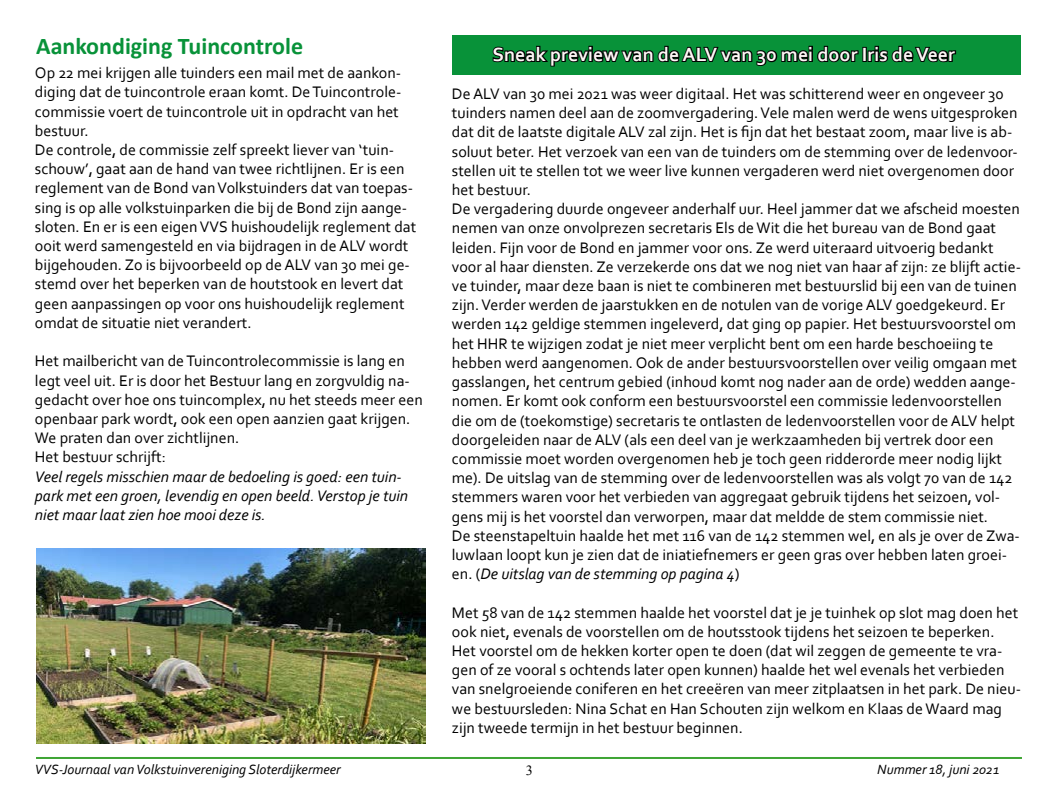
<style>
.page{position:relative;width:1058px;height:794px;background:#fff}
.page>*{position:absolute;margin:0;border:0;box-sizing:border-box;transform-origin:0 0}
.t1{font:700 24px "Calibri";color:#089239}
.t2{font:700 20px "Corbel";color:#fdf7f5}
.t3{font:16px/19.2px "Corbel";color:#000}
.t4{font:italic 16px/19.2px "Corbel";color:#000}
.t5{font:italic 14px "Corbel";color:#000}
.t6{font:14px "Times New Roman";color:#000}
.s1{font-style:italic}
</style>
<div class="page">
<div style="left:452px;top:35px;width:568px;height:40px;background:#089239"></div>
<hr style="left:36px;top:757px;width:985px;height:2px;background:#3fa535">
<svg style="left:492px;top:45px;width:367px;height:22px"></svg>
<div style="left:862px;top:47px;width:4px;height:15px;border:2px solid #000"></div>
<svg style="left:866px;top:45px;width:91px;height:18px"></svg>
<img style="left:36px;top:548px;width:389px;height:195px">
<h1 class="t1" style="left:36px;top:30px;width:268px">Aankondiging Tuincontrole</h1>
<p class="t3" style="left:35px;top:63px;width:383px">Op 22 mei krijgen alle tuinders een mail met de aankon&shy;diging dat de tuincontrole eraan komt. De Tuincontrole&shy;commissie voert de tuincontrole uit in opdracht van het bestuur.<br>De controle, de commissie zelf spreekt liever van ‘tuin&shy;schouw’, gaat aan de hand van twee richtlijnen. Er is een reglement van de Bond van Volkstuinders dat van toepas&shy;sing is op alle volkstuinparken die bij de Bond zijn aange&shy;sloten. En er is een eigen VVS huishoudelijk reglement dat ooit werd samengesteld en via bijdragen in de ALV wordt bijgehouden. Zo is bijvoorbeeld op de ALV van 30 mei ge&shy;stemd over het beperken van de houtstook en levert dat geen aanpassingen op voor ons huishoudelijk reglement omdat de situatie niet verandert.</p>
<p class="t3" style="left:35px;top:351px;width:389px">Het mailbericht van de Tuincontrolecommissie is lang en legt veel uit. Er is door het Bestuur lang en zorgvuldig na&shy;gedacht over hoe ons tuincomplex, nu het steeds meer een openbaar park wordt, ook een open aanzien gaat krijgen.<br>We praten dan over zichtlijnen.<br>Het bestuur schrijft:</p>
<p class="t4" style="left:35px;top:466px;width:374px">Veel regels misschien maar de bedoeling is goed: een tuin&shy;park met een groen, levendig en open beeld. Verstop je tuin niet maar laat zien hoe mooi deze is.</p>
<p class="t2" style="left:492px;top:42px;width:464px">Sneak preview van de ALV van 30 mei door Iris de Veer</p>
<p class="t3" style="left:452px;top:84px;width:570px">De ALV van 30 mei 2021 was weer digitaal. Het was schitterend weer en ongeveer 30 tuinders namen deel aan de zoomvergadering. Vele malen werd de wens uitgesproken dat dit de laatste digitale ALV zal zijn. Het is fijn dat het bestaat zoom, maar live is ab&shy;soluut beter. Het verzoek van een van de tuinders om de stemming over de ledenvoor&shy;stellen uit te stellen tot we weer live kunnen vergaderen werd niet overgenomen door het bestuur.<br>De vergadering duurde ongeveer anderhalf uur. Heel jammer dat we afscheid moesten nemen van onze onvolprezen secretaris Els de Wit die het bureau van de Bond gaat leiden. Fijn voor de Bond en jammer voor ons. Ze werd uiteraard uitvoerig bedankt voor al haar diensten. Ze verzekerde ons dat we nog niet van haar af zijn: ze blijft actie&shy;ve tuinder, maar deze baan is niet te combineren met bestuurslid bij een van de tuinen zijn. Verder werden de jaarstukken en de notulen van de vorige ALV goedgekeurd. Er werden 142 geldige stemmen ingeleverd, dat ging op papier. Het bestuursvoorstel om het HHR te wijzigen zodat je niet meer verplicht bent om een harde beschoeiing te hebben werd aangenomen. Ook de ander bestuursvoorstellen over veilig omgaan met gasslangen, het centrum gebied (inhoud komt nog nader aan de orde) wedden aange&shy;nomen. Er komt ook conform een bestuursvoorstel een commissie ledenvoorstellen die om de (toekomstige) secretaris te ontlasten de ledenvoorstellen voor de ALV helpt doorgeleiden naar de ALV (als een deel van je werkzaamheden bij vertrek door een commissie moet worden overgenomen heb je toch geen ridderorde meer nodig lijkt me). De uitslag van de stemming over de ledenvoorstellen was als volgt 70 van de 142 stemmers waren voor het verbieden van aggregaat gebruik tijdens het seizoen, vol&shy;gens mij is het voorstel dan verworpen, maar dat meldde de stem commissie niet.<br>De steenstapeltuin haalde het met 116 van de 142 stemmen wel, en als je over de Zwa&shy;luwlaan loopt kun je zien dat de iniatiefnemers er geen gras over hebben laten groei&shy;en. (<span class="s1">De uitslag van de stemming op pagina 4</span>)</p>
<p class="t3" style="left:452px;top:602px;width:570px">Met 58 van de 142 stemmen haalde het voorstel dat je je tuinhek op slot mag doen het ook niet, evenals de voorstellen om de houtsstook tijdens het seizoen te beperken.<br>Het voorstel om de hekken korter open te doen (dat wil zeggen de gemeente te vra&shy;gen of ze vooral s ochtends later open kunnen) haalde het wel evenals het verbieden van snelgroeiende coniferen en het creeëren van meer zitplaatsen in het park. De nieu&shy;we bestuursleden: Nina Schat en Han Schouten zijn welkom en Klaas de Waard mag zijn tweede termijn in het bestuur beginnen.</p>
<p class="t5" style="left:35px;top:760px;width:307px">VVS-Journaal van Volkstuinvereniging Sloterdijkermeer</p>
<p class="t6" style="left:525px;top:761px;width:8px">3</p>
<p class="t5" style="left:877px;top:760px;width:124px">Nummer 18, juni 2021</p>
</div>
